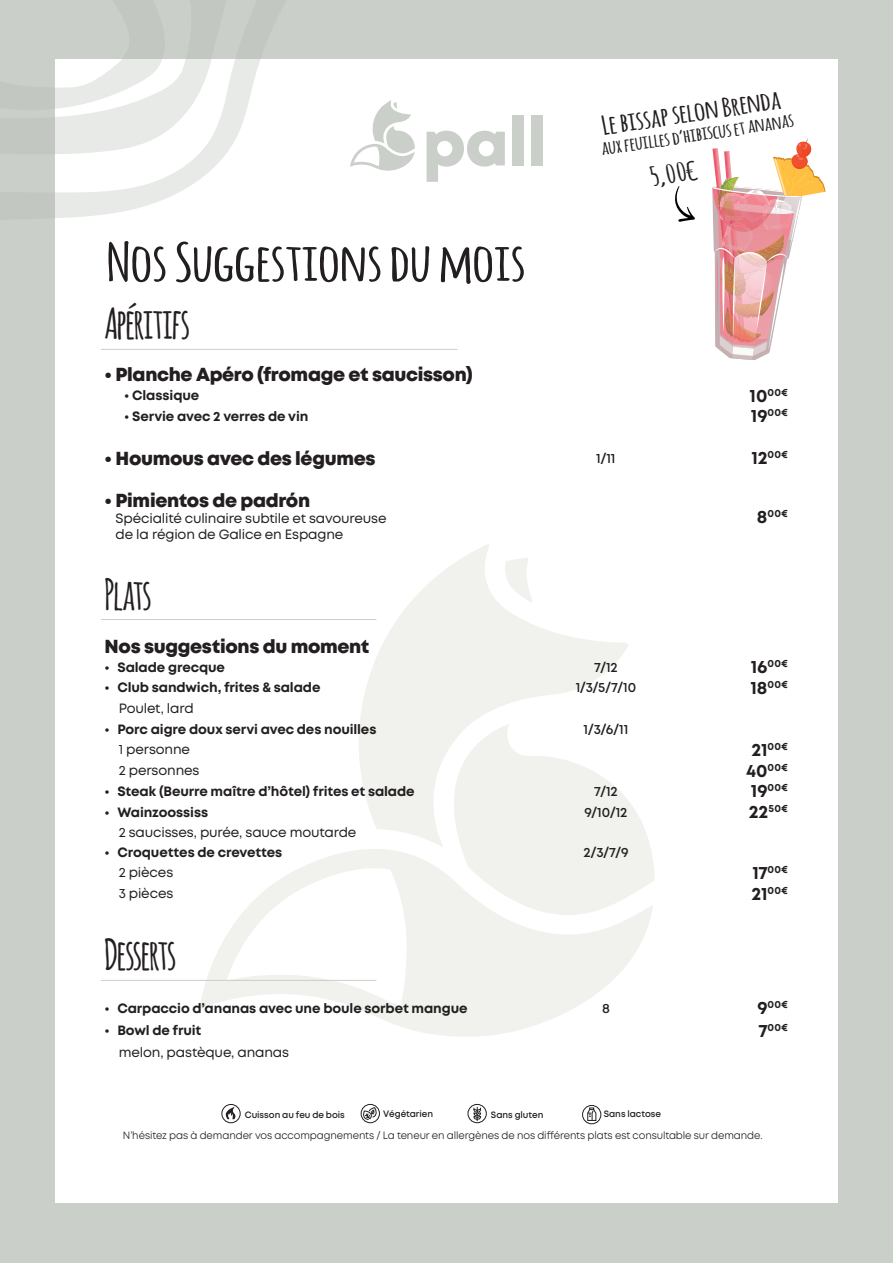
<style>
.page{position:relative;width:893px;height:1263px;background:#cacfca}
.page>*{position:absolute;margin:0;border:0;box-sizing:border-box;transform-origin:0 0}
.t1{font:700 51.6px "Amatic";color:#231f20;scale:1.32 1}
.t2{font:700 42px "Amatic";letter-spacing:-.025em;color:#231f20}
.t3{font:700 25.5px "Amatic";color:#231f20;scale:1.32 1}
.t4{font:800 18.9px "Mont";letter-spacing:-.02em;color:#231f20}
.t5{font:700 18.3px "Amatic";color:#231f20;scale:1.32 1}
.t6{font:700 13.5px "Mont";letter-spacing:-.01em;color:#231f20}
.t7{font:13.5px/16.2px "Mont";letter-spacing:-.01em;color:#231f20}
.t8{font:600 13.5px "Mont";letter-spacing:-.015em;color:#231f20}
.t9{font:10.5px "Mont";letter-spacing:-.01em;color:#231f20;scale:.96 1}
.t10{font:700 10.5px "Mont";letter-spacing:.025em;color:#231f20}
.t11{font:600 9.15px "Mont";letter-spacing:-.005em;color:#231f20}
.s1{font-size:18px}
</style>
<div class="page">
<div style="left:55px;top:60px;width:782px;height:1143px;background:#fff"></div>
<svg style="left:359px;top:544px;width:269px;height:285px;fill:#f1f1ed"></svg>
<svg style="left:420px;top:724px;width:235px;height:157px"></svg>
<svg style="left:200px;top:829px;width:453px;height:208px;fill:#f1f1ed"></svg>
<svg style="left:350px;top:100px;width:65px;height:71px"></svg>
<svg style="left:427px;top:131px;width:78px;height:51px"></svg>
<div style="left:512px;top:115px;width:12px;height:50px;background:#cacfca"></div>
<div style="left:531px;top:115px;width:12px;height:50px;background:#cacfca"></div>
<div style="left:222px;top:1104px;width:18px;height:19px;border:1px solid #231f20;border-radius:50%"></div>
<svg style="left:225px;top:1107px;width:12px;height:12px"></svg>
<svg style="left:362px;top:1107px;width:16px;height:13px"></svg>
<div style="left:361px;top:1104px;width:19px;height:19px;border:1px solid #231f20;border-radius:50%"></div>
<svg style="left:473px;top:1107px;width:8px;height:14px"></svg>
<div style="left:468px;top:1104px;width:19px;height:19px;border:1px solid #231f20;border-radius:50%"></div>
<div style="left:582px;top:1105px;width:19px;height:19px;border:1px solid #231f20;border-radius:50%"></div>
<svg style="left:587px;top:1108px;width:9px;height:13px"></svg>
<svg style="left:55px;top:59px;width:243px;height:159px"></svg>
<svg style="left:55px;top:59px;width:175px;height:96px"></svg>
<hr style="left:101px;top:349px;width:357px;height:1px;background:#cacfca">
<hr style="left:101px;top:619px;width:275px;height:1px;background:#cacfca">
<hr style="left:101px;top:980px;width:275px;height:1px;background:#cacfca">
<svg style="left:675px;top:186px;width:20px;height:36px"></svg>
<svg style="left:712px;top:138px;width:114px;height:222px"></svg>
<h1 class="t1" style="left:106px;top:225px;width:319px">Nos Suggestions du mois</h1>
<h3 class="t3" style="left:599px;top:108px;width:138px;rotate:-9deg">Le bissap selon Brenda</h3>
<h3 class="t3" style="left:649px;top:158px;width:37px;rotate:-8deg">5,00€</h3>
<h3 class="t5" style="left:599px;top:137px;width:149px;rotate:-9deg">aux feuilles d’hibiscus et ananas</h3>
<h2 class="t2" style="left:105px;top:293px;width:87px">Apéritifs</h2>
<h3 class="t4" style="left:105px;top:362px;width:370px">• Planche Apéro (fromage et saucisson)</h3>
<p class="t6" style="left:124px;top:386px;width:77px">• Classique</p>
<p class="t10" style="left:749px;top:385px;width:40px"><span class="s1">10</span>00€</p>
<p class="t6" style="left:124px;top:407px;width:186px">• Servie avec 2 verres de vin</p>
<p class="t10" style="left:751px;top:406px;width:39px"><span class="s1">19</span>00€</p>
<h3 class="t4" style="left:105px;top:446px;width:272px">• Houmous avec des légumes</h3>
<p class="t8" style="left:596px;top:449px;width:21px">1/11</p>
<p class="t10" style="left:751px;top:448px;width:38px"><span class="s1">12</span>00€</p>
<h3 class="t4" style="left:105px;top:488px;width:207px">• Pimientos de padrón</h3>
<p class="t7" style="left:116px;top:510px;width:273px">Spécialité culinaire subtile et savoureuse de la région de Galice en Espagne</p>
<p class="t10" style="left:757px;top:506px;width:33px"><span class="s1">8</span>00€</p>
<h2 class="t2" style="left:105px;top:565px;width:48px">Plats</h2>
<h3 class="t4" style="left:105px;top:634px;width:266px">Nos suggestions du moment</h3>
<p class="t6" style="left:105px;top:658px;width:122px">• Salade grecque</p>
<p class="t8" style="left:594px;top:658px;width:25px">7/12</p>
<p class="t10" style="left:751px;top:657px;width:39px"><span class="s1">16</span>00€</p>
<p class="t6" style="left:105px;top:679px;width:217px">• Club sandwich, frites &amp; salade</p>
<p class="t8" style="left:576px;top:679px;width:62px">1/3/5/7/10</p>
<p class="t10" style="left:750px;top:677px;width:39px"><span class="s1">18</span>00€</p>
<p class="t7" style="left:119px;top:700px;width:77px">Poulet, lard</p>
<p class="t6" style="left:105px;top:720px;width:273px">• Porc aigre doux servi avec des nouilles</p>
<p class="t8" style="left:584px;top:720px;width:46px">1/3/6/11</p>
<p class="t7" style="left:119px;top:742px;width:73px">1 personne</p>
<p class="t10" style="left:751px;top:740px;width:38px"><span class="s1">21</span>00€</p>
<p class="t7" style="left:119px;top:762px;width:82px">2 personnes</p>
<p class="t10" style="left:746px;top:760px;width:44px"><span class="s1">40</span>00€</p>
<p class="t6" style="left:105px;top:782px;width:312px">• Steak (Beurre maître d’hôtel) frites et salade</p>
<p class="t8" style="left:594px;top:782px;width:25px">7/12</p>
<p class="t10" style="left:751px;top:781px;width:39px"><span class="s1">19</span>00€</p>
<p class="t6" style="left:105px;top:803px;width:105px">• Wainzoossiss</p>
<p class="t8" style="left:584px;top:803px;width:45px">9/10/12</p>
<p class="t10" style="left:749px;top:802px;width:41px"><span class="s1">22</span>50€</p>
<p class="t7" style="left:119px;top:824px;width:239px">2 saucisses, purée, sauce moutarde</p>
<p class="t6" style="left:105px;top:843px;width:179px">• Croquettes de crevettes</p>
<p class="t8" style="left:583px;top:843px;width:47px">2/3/7/9</p>
<p class="t7" style="left:119px;top:864px;width:56px">2 pièces</p>
<p class="t10" style="left:752px;top:862px;width:37px"><span class="s1">17</span>00€</p>
<p class="t7" style="left:119px;top:885px;width:56px">3 pièces</p>
<p class="t10" style="left:751px;top:883px;width:38px"><span class="s1">21</span>00€</p>
<h2 class="t2" style="left:105px;top:925px;width:73px">Desserts</h2>
<p class="t6" style="left:105px;top:999px;width:364px">• Carpaccio d’ananas avec une boule sorbet mangue</p>
<p class="t8" style="left:602px;top:999px;width:9px">8</p>
<p class="t10" style="left:757px;top:998px;width:32px"><span class="s1">9</span>00€</p>
<p class="t6" style="left:105px;top:1021px;width:98px">• Bowl de fruit</p>
<p class="t10" style="left:759px;top:1020px;width:31px"><span class="s1">7</span>00€</p>
<p class="t7" style="left:119px;top:1045px;width:172px">melon, pastèque, ananas</p>
<p class="t11" style="left:245px;top:1108px;width:102px">Cuisson au feu de bois</p>
<p class="t11" style="left:383px;top:1108px;width:51px">Végétarien</p>
<p class="t11" style="left:491px;top:1109px;width:54px">Sans gluten</p>
<p class="t11" style="left:604px;top:1108px;width:59px">Sans lactose</p>
<p class="t9" style="left:123px;top:1129px;width:668px">N’hésitez pas à demander vos accompagnements / La teneur en allergènes de nos différents plats est consultable sur demande.</p>
</div>
